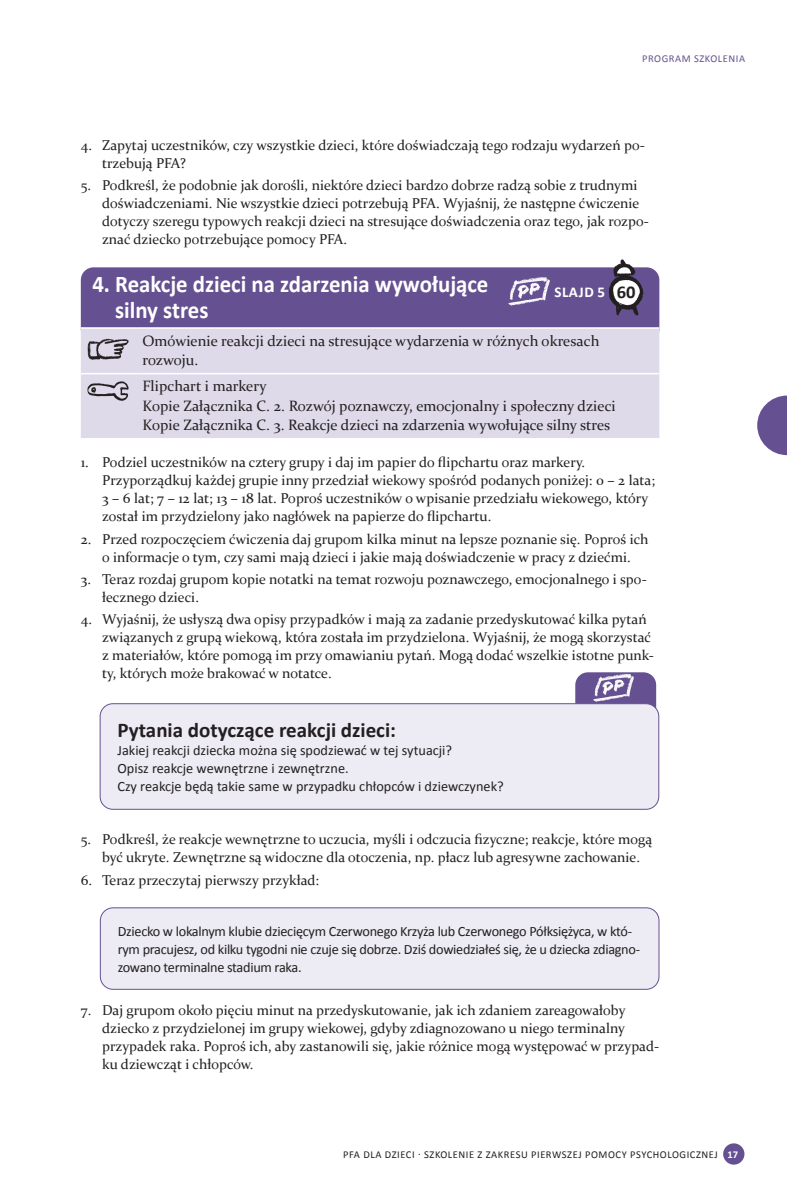
<style>
.page{position:relative;width:787px;height:1191px;background:#fff}
.page>*{position:absolute;margin:0;border:0;box-sizing:border-box;transform-origin:0 0}
.skema_normal{font:700 24px/25.5px "Calibri";color:#fff;scale:.95 1}
.boks_LLL{font:700 21px "Calibri";color:#231f20}
.t1{font:700 18px "Calibri";color:#231f20}
.Normal_bjaelke{font:15px "Constantia";color:#231f20}
.slide{font:700 15px "Calibri";letter-spacing:.04em;color:#fff}
.t2{font:14.25px/18px "Constantia";color:#231f20}
.Boksbrød{font:14.25px/18px "Calibri";letter-spacing:-.02em;color:#231f20}
.Boksbrød-2{font:14.25px "Calibri";color:#231f20}
.t3{font:10.5px "Calibri";letter-spacing:.05em;color:#231f20}
.t4{font:10.5px "Calibri";letter-spacing:.05em;color:#655191}
.s1{font-weight:700;color:#fff}
</style>
<div class="page">
<div style="left:723px;top:1143px;width:21px;height:21px;background:#655191;border-radius:50%"></div>
<svg style="left:757px;top:395px;width:30px;height:60px"></svg>
<div style="left:575px;top:672px;width:81px;height:63px;background:#655191;border-radius:13px"></div>
<img style="left:589px;top:672px;width:46px;height:30px">
<div style="left:81px;top:267px;width:578px;height:75px;background:#655191;border-radius:13px"></div>
<div style="left:81px;top:329px;width:578px;height:109px;background:#dedae9"></div>
<hr style="left:81px;top:327px;width:55px;height:2px;background:#fff">
<hr style="left:136px;top:327px;width:523px;height:2px;background:#fff">
<hr style="left:81px;top:373px;width:55px;height:1px;background:#fff">
<hr style="left:136px;top:373px;width:523px;height:1px;background:#fff">
<img style="left:87px;top:339px;width:42px;height:20px">
<img style="left:87px;top:381px;width:41px;height:19px">
<img style="left:608px;top:259px;width:36px;height:56px">
<div style="left:100px;top:907px;width:559px;height:82px;background:#edebf3;border-radius:13px"></div>
<div style="left:100px;top:907px;width:559px;height:82px;border:1px solid #655191;border-radius:13px"></div>
<div style="left:100px;top:703px;width:558px;height:106px;background:#edebf3;border-radius:13px"></div>
<div style="left:100px;top:703px;width:559px;height:106px;border:1px solid #655191;border-radius:13px"></div>
<img style="left:508px;top:277px;width:42px;height:29px">
<p class="t4" style="left:642px;top:52px;width:104px">PROGRAM SZKOLENIA</p>
<p class="t2" style="left:102px;top:135px;width:544px;text-indent:-21px">4. Zapytaj uczestników, czy wszystkie dzieci, które doświadczają tego rodzaju wydarzeń po&shy;trzebują PFA?</p>
<p class="t2" style="left:102px;top:176px;width:548px;text-indent:-21px">5. Podkreśl, że podobnie jak dorośli, niektóre dzieci bardzo dobrze radzą sobie z trudnymi doświadczeniami. Nie wszystkie dzieci potrzebują PFA. Wyjaśnij, że następne ćwiczenie dotyczy szeregu typowych reakcji dzieci na stresujące doświadczenia oraz tego, jak rozpo&shy;znać dziecko potrzebujące pomocy PFA.</p>
<p class="skema_normal" style="left:115px;top:271px;width:394px;text-indent:-23px">4. Reakcje dzieci na zdarzenia wywołujące silny stres</p>
<p class="Normal_bjaelke" style="left:142px;top:330px;width:458px">Omówienie reakcji dzieci na stresujące wydarzenia w różnych okresach</p>
<p class="Normal_bjaelke" style="left:142px;top:350px;width:57px">rozwoju.</p>
<p class="Normal_bjaelke" style="left:142px;top:376px;width:126px">Flipchart i markery</p>
<p class="Normal_bjaelke" style="left:142px;top:395px;width:475px">Kopie Załącznika C. 2. Rozwój poznawczy, emocjonalny i społeczny dzieci</p>
<p class="Normal_bjaelke" style="left:142px;top:415px;width:469px">Kopie Załącznika C. 3. Reakcje dzieci na zdarzenia wywołujące silny stres</p>
<p class="t2" style="left:102px;top:453px;width:554px;text-indent:-21px">1. Podziel uczestników na cztery grupy i daj im papier do flipchartu oraz markery.<br>Przyporządkuj każdej grupie inny przedział wiekowy spośród podanych poniżej: 0 – 2 lata; 3 – 6 lat; 7 – 12 lat; 13 – 18 lat. Poproś uczestników o wpisanie przedziału wiekowego, który został im przydzielony jako nagłówek na papierze do flipchartu.</p>
<p class="t2" style="left:81px;top:529px;width:569px;text-align:center">2. Przed rozpoczęciem ćwiczenia daj grupom kilka minut na lepsze poznanie się. Poproś ich o informacje o tym, czy sami mają dzieci i jakie mają doświadczenie w pracy z dziećmi.</p>
<p class="t2" style="left:102px;top:569px;width:546px;text-indent:-21px">3. Teraz rozdaj grupom kopie notatki na temat rozwoju poznawczego, emocjonalnego i spo&shy;łecznego dzieci.</p>
<p class="t2" style="left:102px;top:609px;width:553px;text-indent:-21px">4. Wyjaśnij, że usłyszą dwa opisy przypadków i mają za zadanie przedyskutować kilka pytań związanych z grupą wiekową, która została im przydzielona. Wyjaśnij, że mogą skorzystać z materiałów, które pomogą im przy omawianiu pytań. Mogą dodać wszelkie istotne punk&shy;ty, których może brakować w notatce.</p>
<p class="t1" style="left:616px;top:279px;width:20px">60</p>
<p class="slide" style="left:554px;top:282px;width:52px">SLAJD 5</p>
<p class="boks_LLL" style="left:117px;top:715px;width:280px">Pytania dotyczące reakcji dzieci:</p>
<p class="Boksbrød-2" style="left:117px;top:741px;width:336px">Jakiej reakcji dziecka można się spodziewać w tej sytuacji?</p>
<p class="Boksbrød-2" style="left:117px;top:759px;width:233px">Opisz reakcje wewnętrzne i zewnętrzne.</p>
<p class="Boksbrød-2" style="left:117px;top:777px;width:388px">Czy reakcje będą takie same w przypadku chłopców i dziewczynek?</p>
<p class="t2" style="left:102px;top:830px;width:551px;text-indent:-21px">5. Podkreśl, że reakcje wewnętrzne to uczucia, myśli i odczucia fizyczne; reakcje, które mogą być ukryte. Zewnętrzne są widoczne dla otoczenia, np. płacz lub agresywne zachowanie.</p>
<p class="t2" style="left:81px;top:870px;width:240px">6. Teraz przeczytaj pierwszy przykład:</p>
<p class="Boksbrød" style="left:118px;top:921px;width:524px">Dziecko w lokalnym klubie dziecięcym Czerwonego Krzyża lub Czerwonego Półksiężyca, w któ&shy;rym pracujesz, od kilku tygodni nie czuje się dobrze. Dziś dowiedziałeś się, że u dziecka zdiagno&shy;zowano terminalne stadium raka.</p>
<p class="t2" style="left:102px;top:1000px;width:558px;text-indent:-21px">7. Daj grupom około pięciu minut na przedyskutowanie, jak ich zdaniem zareagowałoby dziecko z przydzielonej im grupy wiekowej, gdyby zdiagnozowano u niego terminalny przypadek raka. Poproś ich, aby zastanowili się, jakie różnice mogą występować w przypad&shy;ku dziewcząt i chłopców.</p>
<p class="t3" style="left:343px;top:1148px;width:396px">PFA DLA DZIECI · SZKOLENIE Z ZAKRESU PIERWSZEJ POMOCY PSYCHOLOGICZNEJ <span class="s1">17</span></p>
</div>
